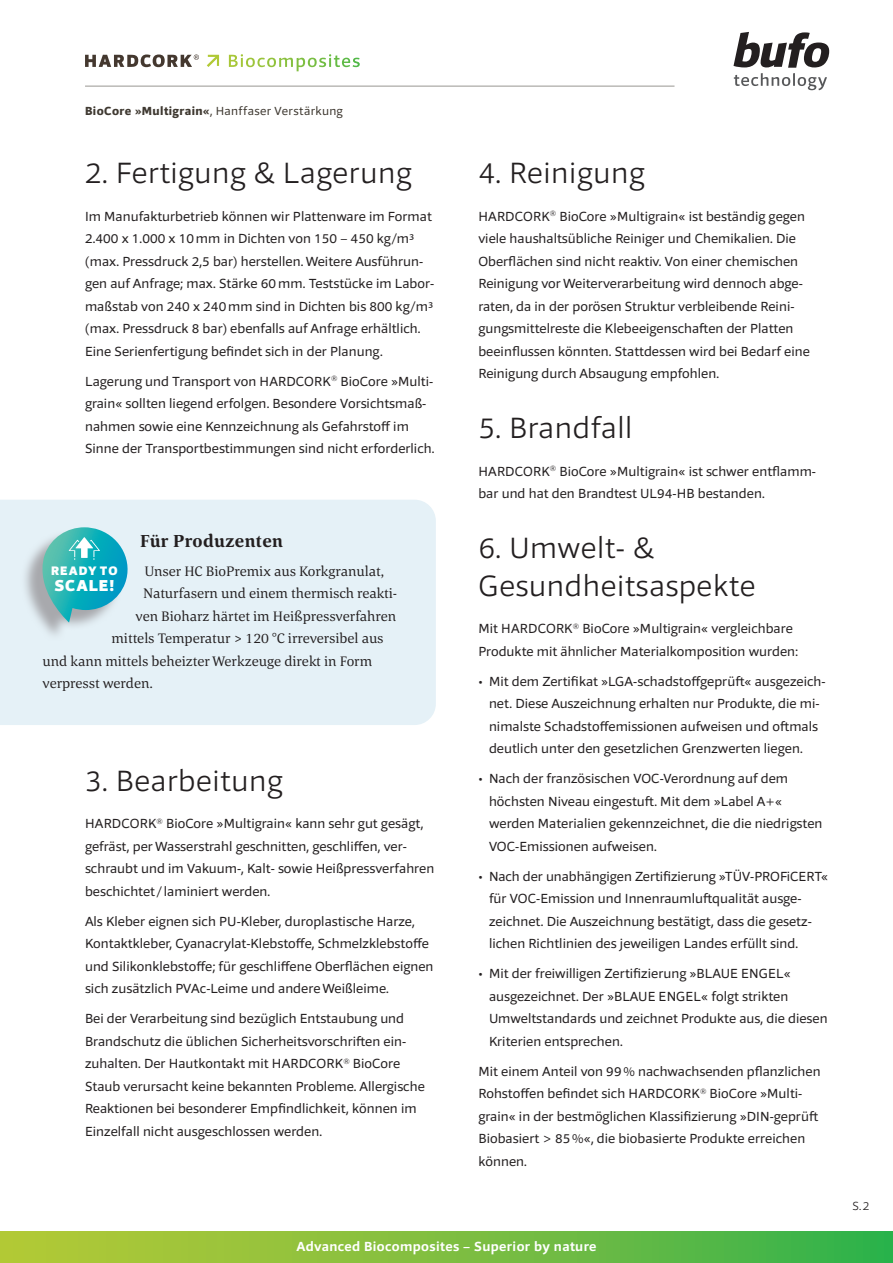
<style>
.page{position:relative;width:893px;height:1263px;background:#fff}
.page>*{position:absolute;margin:0;border:0;box-sizing:border-box;transform-origin:0 0}
.t1{font:300 30px/37.5px "Foro Sans";letter-spacing:.02em;color:#231f20}
.t2{font:700 18px "Corda";letter-spacing:.02em;color:#231f20}
.t3{font:900 16.2px "Foro Sans";letter-spacing:.055em;color:#fff}
.t4{font:14.25px "Corda";color:#231f20}
.t5{font:13.5px/22.5px "Foro Sans";letter-spacing:.005em;color:#231f20}
.t6{font:700 13.5px "Foro Sans";letter-spacing:.03em;color:#fff}
.t7{font:900 12.6px "Foro Sans";letter-spacing:.085em;color:#fff}
.t8{font:12px "Foro Sans";letter-spacing:.03em;color:#3f3931}
.t9{font:300 12px "Foro Sans";color:#231f20}
.s1{font-weight:800}
</style>
<div class="page">
<div style="left:0;top:500px;width:436px;height:225px;background:#e5f1f7"></div>
<div style="left:0;top:1231px;width:893px;height:32px;background:linear-gradient(to right,#bdca35,#36b24c)"></div>
<svg style="left:733px;top:32px;width:96px;height:58px"></svg>
<hr style="left:85px;top:86px;width:589px;height:1px;background:#989692">
<svg style="left:21px;top:529px;width:103px;height:112px;background:#d9e3e8"></svg>
<svg style="left:42px;top:527px;width:91px;height:95px;background:#5dbfc8"></svg>
<svg style="left:207px;top:54px;width:143px;height:17px"></svg>
<svg style="left:85px;top:55px;width:114px;height:12px"></svg>
<p class="t8" style="left:85px;top:104px;width:259px"><span class="s1">BioCore »Multigrain«</span>, Hanffaser Verstärkung</p>
<h1 class="t1" style="left:85px;top:154px;width:328px">2. Fertigung &amp; Lagerung</h1>
<p class="t5" style="left:85px;top:205px;width:351px">Im Manufakturbetrieb können wir Plattenware im Format 2.400 x 1.000 x 10mm in Dichten von 150 – 450 kg/m3 (max. Pressdruck 2,5 bar) herstellen. Weitere Ausführun&shy;gen auf Anfrage; max. Stärke 60mm. Teststücke im Labor&shy;maßstab von 240 x 240mm sind in Dichten bis 800 kg/m3 (max. Pressdruck 8 bar) ebenfalls auf Anfrage erhältlich.<br>Eine Serienfertigung befindet sich in der Planung.</p>
<p class="t5" style="left:85px;top:370px;width:351px">Lagerung und Transport von HARDCORK<sup>®</sup> BioCore »Multi&shy;grain« sollten liegend erfolgen. Besondere Vorsichtsmaß&shy;nahmen sowie eine Kennzeichnung als Gefahrstoff im Sinne der Transportbestimmungen sind nicht erforderlich.</p>
<h2 class="t2" style="left:140px;top:529px;width:145px">Für Produzenten</h2>
<p class="t4" style="left:145px;top:561px;width:241px">Unser HC BioPremix aus Korkgranulat,</p>
<p class="t4" style="left:143px;top:584px;width:256px">Naturfasern und einem thermisch reakti-</p>
<p class="t4" style="left:136px;top:606px;width:262px">ven Bioharz härtet im Heißpressverfahren</p>
<p class="t4" style="left:112px;top:629px;width:273px">mittels Temperatur &gt; 120 °C irreversibel aus</p>
<p class="t4" style="left:43px;top:651px;width:331px">und kann mittels beheizter Werkzeuge direkt in Form</p>
<p class="t4" style="left:43px;top:674px;width:112px">verpresst werden.</p>
<p class="t7" style="left:51px;top:562px;width:68px">READY TO</p>
<p class="t3" style="left:55px;top:575px;width:61px">SCALE!</p>
<h1 class="t1" style="left:85px;top:761px;width:199px">3. Bearbeitung</h1>
<p class="t5" style="left:85px;top:812px;width:351px">HARDCORK<sup>®</sup> BioCore »Multigrain« kann sehr gut gesägt, gefräst, per Wasserstrahl geschnitten, geschliffen, ver&shy;schraubt und im Vakuum-, Kalt- sowie Heißpressverfahren beschichtet/laminiert werden.</p>
<p class="t5" style="left:85px;top:910px;width:350px">Als Kleber eignen sich PU-Kleber, duroplastische Harze, Kontaktkleber, Cyanacrylat-Klebstoffe, Schmelzklebstoffe und Silikonklebstoffe; für geschliffene Oberflächen eignen sich zusätzlich PVAc-Leime und andere Weißleime.</p>
<p class="t5" style="left:85px;top:1007px;width:341px">Bei der Verarbeitung sind bezüglich Entstaubung und Brandschutz die üblichen Sicherheitsvorschriften ein&shy;zuhalten. Der Hautkontakt mit HARDCORK<sup>®</sup> BioCore Staub verursacht keine bekannten Probleme. Allergische Reaktionen bei besonderer Empfindlichkeit, können im Einzelfall nicht ausgeschlossen werden.</p>
<h1 class="t1" style="left:478px;top:154px;width:168px">4. Reinigung</h1>
<p class="t5" style="left:478px;top:205px;width:333px">HARDCORK<sup>®</sup> BioCore »Multigrain« ist beständig gegen viele haushaltsübliche Reiniger und Chemikalien. Die Oberflächen sind nicht reaktiv. Von einer chemischen Reinigung vor Weiterverarbeitung wird dennoch abge&shy;raten, da in der porösen Struktur verbleibende Reini&shy;gungsmittelreste die Klebeeigenschaften der Platten beeinflussen könnten. Stattdessen wird bei Bedarf eine Reinigung durch Absaugung empfohlen.</p>
<h1 class="t1" style="left:478px;top:409px;width:156px">5. Brandfall</h1>
<p class="t5" style="left:478px;top:460px;width:339px">HARDCORK<sup>®</sup> BioCore »Multigrain« ist schwer entflamm&shy;bar und hat den Brandtest UL94-HB bestanden.</p>
<h1 class="t1" style="left:478px;top:529px;width:279px">6. Umwelt- &amp;<br>Gesundheitsaspekte</h1>
<p class="t5" style="left:478px;top:617px;width:321px">Mit HARDCORK<sup>®</sup> BioCore »Multigrain« vergleichbare<br>Produkte mit ähnlicher Materialkomposition wurden:</p>
<p class="t5" style="left:489px;top:670px;width:338px;text-indent:-11px">• Mit dem Zertifikat »LGA-schadstoffgeprüft« ausgezeich&shy;net. Diese Auszeichnung erhalten nur Produkte, die mi&shy;nimalste Schadstoffemissionen aufweisen und oftmals deutlich unter den gesetzlichen Grenzwerten liegen.</p>
<p class="t5" style="left:489px;top:767px;width:335px;text-indent:-11px">• Nach der französischen VOC-Verordnung auf dem höchsten Niveau eingestuft. Mit dem »Label A+« werden Materialien gekennzeichnet, die die niedrigsten VOC-Emissionen aufweisen.</p>
<p class="t5" style="left:489px;top:865px;width:341px;text-indent:-11px">• Nach der unabhängigen Zertifizierung »TÜV-PROFiCERT« für VOC-Emission und Innenraumluftqualität ausge&shy;zeichnet. Die Auszeichnung bestätigt, dass die gesetz&shy;lichen Richtlinien des jeweiligen Landes erfüllt sind.</p>
<p class="t5" style="left:489px;top:962px;width:340px;text-indent:-11px">• Mit der freiwilligen Zertifizierung »BLAUE ENGEL« ausgezeichnet. Der »BLAUE ENGEL« folgt strikten Umweltstandards und zeichnet Produkte aus, die diesen Kriterien entsprechen.</p>
<p class="t5" style="left:478px;top:1060px;width:344px">Mit einem Anteil von 99% nachwachsenden pflanzlichen Rohstoffen befindet sich HARDCORK<sup>®</sup> BioCore »Multi&shy;grain« in der bestmöglichen Klassifizierung »DIN-geprüft Biobasiert &gt; 85%«, die biobasierte Produkte erreichen können.</p>
<p class="t6" style="left:296px;top:1238px;width:302px">Advanced Biocomposites – Superior by nature</p>
<p class="t9" style="left:852px;top:1198px;width:19px">S.2</p>
</div>
